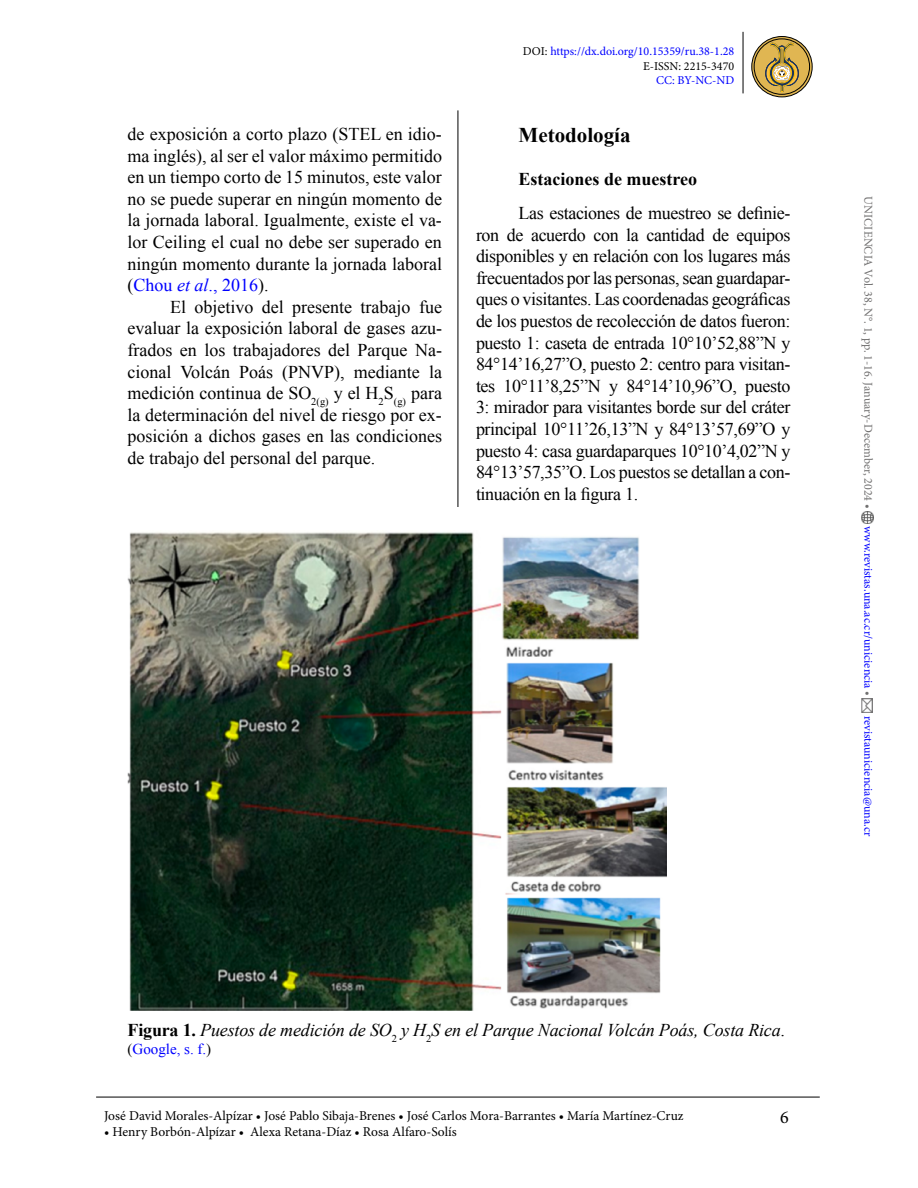
<style>
.page{position:relative;width:918px;height:1188px;background:#fff}
.page>*{position:absolute;margin:0;border:0;box-sizing:border-box;transform-origin:0 0}
.t1{font:700 21px "Times New Roman";color:#000}
.t2{font:18px/21.6px "Times New Roman";color:#000;text-align:justify}
.t3{font:italic 18px "Times New Roman";letter-spacing:-.01em;color:#000}
.t4{font:700 18px "Times New Roman";color:#000}
.t5{font:18px "Minion Pro";color:#000}
.t6{font:15px "Times New Roman";color:#00f}
.t7{font:13.5px "Minion Pro";color:#000}
.t8{font:12px/14.4px "Minion Pro";color:#00f;text-align:right}
.t9{font:12px "Minion Pro";color:#706f6f}
.s1{color:#00f}
.s2{font-style:italic;color:#00f}
.s3{color:#000}
.s4{color:#706f6f}
.s5{font-weight:700;font-style:normal}
.s6{font-style:normal}
</style>
<div class="page">
<hr style="left:743px;top:32px;width:1px;height:61px;background:#000">
<hr style="left:458px;top:110px;width:1px;height:974px;background:#000">
<svg style="left:862px;top:511px;width:12px;height:12px"></svg>
<img style="left:862px;top:699px;width:10px;height:14px">
<hr style="left:96px;top:1097px;width:724px;height:1px;background:#000">
<svg style="left:752px;top:37px;width:60px;height:60px"></svg>
<div style="left:754px;top:39px;width:56px;height:56px;border:1px solid #000;border-radius:50%"></div>
<div style="left:751px;top:36px;width:62px;height:61px;border:1px solid #000;border-radius:50%"></div>
<svg style="left:765px;top:42px;width:34px;height:50px;background:#bb9e53"></svg>
<div style="left:434px;top:507px;width:50px;height:577px;background:#fff"></div>
<img style="left:128px;top:532px;width:538px;height:478px">
<p class="t2" style="left:128px;top:123px;width:316px">de exposición a corto plazo (STEL en idio&shy;ma inglés), al ser el valor máximo permitido en un tiempo corto de 15 minutos, este valor no se puede superar en ningún momento de la jornada laboral. Igualmente, existe el va&shy;lor Ceiling el cual no debe ser superado en ningún momento durante la jornada laboral (<span class="s1">Chou</span> <span class="s2">et al</span><span class="s1">., 2016</span>).</p>
<p class="t2" style="left:128px;top:296px;width:316px;text-indent:43px">El objetivo del presente trabajo fue evaluar la exposición laboral de gases azu&shy;frados en los trabajadores del Parque Na&shy;cional Volcán Poás (PNVP), mediante la medición continua de SO<sub>2(g)</sub> y el H<sub>2</sub>S<sub>(g)</sub> para la determinación del nivel de riesgo por ex&shy;posición a dichos gases en las condiciones de trabajo del personal del parque.</p>
<p class="t8" style="left:523px;top:45px;width:213px"><span class="s3">DOI:</span> https://dx.doi.org/10.15359/ru.38-1.28<br><span class="s3">E-ISSN: 2215-3470</span></p>
<p class="t8" style="left:656px;top:73px;width:80px">CC: BY-NC-ND</p>
<p class="t1" style="left:519px;top:120px;width:113px">Metodología</p>
<p class="t4" style="left:519px;top:166px;width:180px">Estaciones de muestreo</p>
<p class="t2" style="left:476px;top:202px;width:316px;text-indent:43px">Las estaciones de muestreo se definie&shy;ron de acuerdo con la cantidad de equipos disponibles y en relación con los lugares más frecuentados por las personas, sean guardapar&shy;ques o visitantes. Las coordenadas geográficas de los puestos de recolección de datos fueron: puesto 1: caseta de entrada 10°10’52,88”N y 84°14’16,27”O, puesto 2: centro para visitan&shy;tes 10°11’8,25”N y 84°14’10,96”O, puesto 3: mirador para visitantes borde sur del cráter principal 10°11’26,13”N y 84°13’57,69”O y puesto 4: casa guardaparques 10°10’4,02”N y 84°13’57,35”O. Los puestos se detallan a con&shy;tinuación en la figura 1.</p>
<p class="t9" style="left:876px;top:196px;width:314px;rotate:90deg">UNICIENCIA Vol. 38, N°. 1, pp. 1-16. January-December, 2024 •</p>
<p class="t8" style="left:876px;top:526px;width:172px;rotate:90deg">www.revistas.una.ac.cr/uniciencia <span class="s4">•</span></p>
<p class="t8" style="left:876px;top:716px;width:122px;rotate:90deg">revistauniciencia@una.cr</p>
<p class="t3" style="left:128px;top:1018px;width:659px"><span class="s5">Figura 1.</span> Puestos de medición de SO<sub>2</sub> y H<sub>2</sub>S en el Parque Nacional Volcán Poás, Costa Rica<span class="s6">.</span></p>
<p class="t6" style="left:128px;top:1039px;width:85px"><span class="s3">(</span>Google, s. f.<span class="s3">)</span></p>
<p class="t7" style="left:104px;top:1106px;width:581px">José David Morales-Alpízar • José Pablo Sibaja-Brenes • José Carlos Mora-Barrantes • María Martínez-Cruz</p>
<p class="t7" style="left:104px;top:1123px;width:354px">• Henry Borbón-Alpízar • Alexa Retana-Díaz • Rosa Alfaro-Solís</p>
<p class="t5" style="left:780px;top:1105px;width:10px">6</p>
</div>
